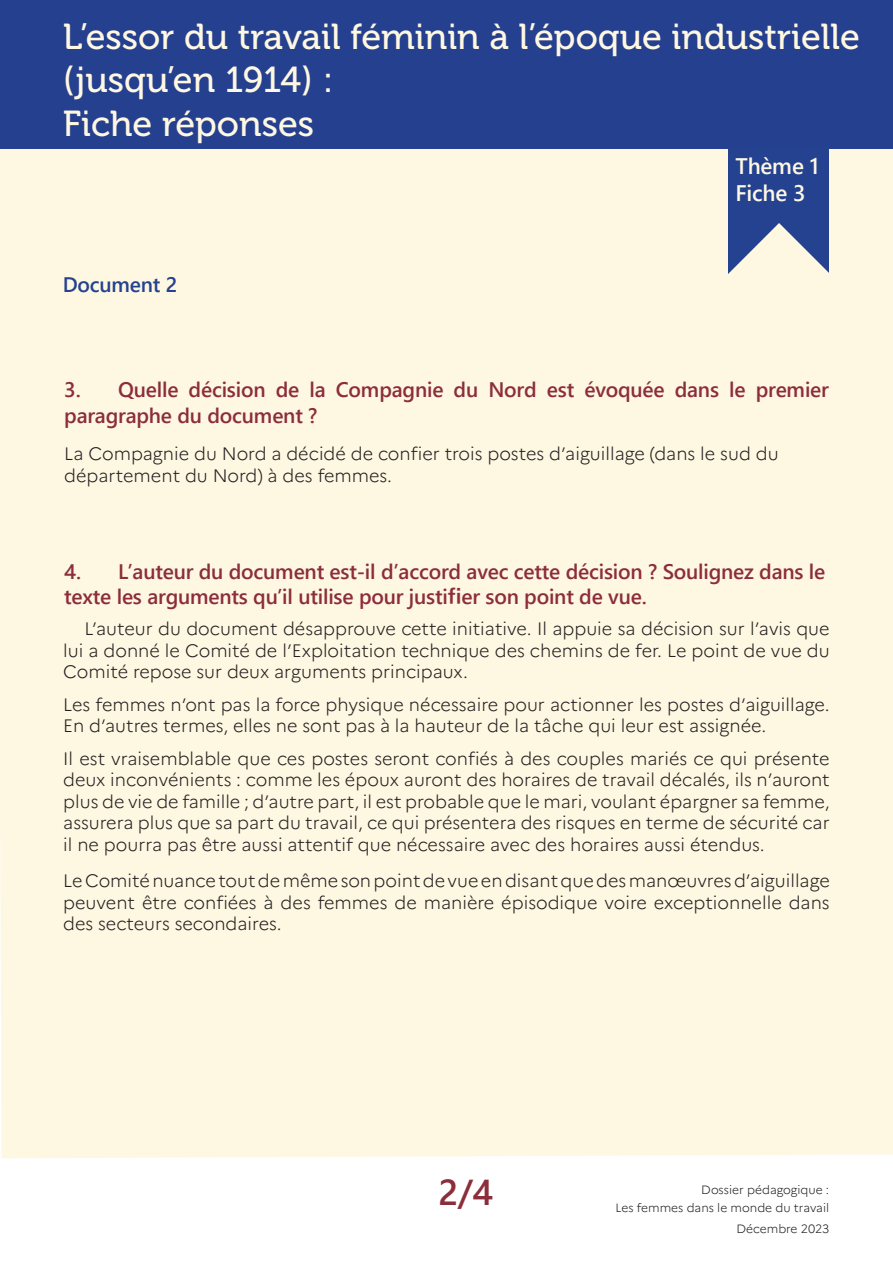
<style>
.page{position:relative;width:893px;height:1263px;background:#fff}
.page>*{position:absolute;margin:0;border:0;box-sizing:border-box;transform-origin:0 0}
.t1{font:700 45px "Yu Gothic UI";letter-spacing:-.01em;color:#fff}
.t2{font:36px/43.2px "Museo 500";color:#fef7e2}
.t3{font:700 36px "Yu Gothic UI";color:#8c2d3b}
.t4{font:700 22.5px/27px "Yu Gothic UI";letter-spacing:-.01em;color:#fef7e2}
.t5{font:700 21px/25.2px "Yu Gothic UI";letter-spacing:-.01em;color:#8c2d3b}
.t6{font:700 21px "Yu Gothic UI";letter-spacing:-.01em;color:#24428f}
.Style_de_paragraphe_1{font:300 18px/21.6px "Marianne";color:#231f20;text-align:justify}
.t7{font:300 12px/18px "Marianne";color:#231f20;text-align:right}
</style>
<div class="page">
<div style="left:0;top:149px;width:893px;height:1009px;background:#fef7e2"></div>
<div style="left:0;top:0;width:893px;height:149px;background:#25408f"></div>
<div style="left:729px;top:146px;width:100px;height:128px;background:#24428f"></div>
<svg style="left:710px;top:223px;width:136px;height:136px;background:#e0ded6"></svg>
<h2 class="t2" style="left:63px;top:16px;width:799px">L’essor du travail féminin à l’époque industrielle (jusqu’en 1914) :<br>Fiche réponses</h2>
<h1 class="t1" style="left:64px;top:75px;width:310px">Fiche questions</h1>
<p class="t6" style="left:63px;top:272px;width:116px">Document 2</p>
<p class="t4" style="left:735px;top:153px;width:85px">Thème 1<br>Fiche 3</p>
<p class="t5" style="left:64px;top:378px;width:766px">3. Quelle décision de la Compagnie du Nord est évoquée dans le premier paragraphe du document ?</p>
<p class="Style_de_paragraphe_1" style="left:64px;top:441px;width:716px">La Compagnie du Nord a décidé de confier trois postes d’aiguillage (dans le sud du</p>
<p class="Style_de_paragraphe_1" style="left:64px;top:463px;width:329px">département du Nord) à des femmes.</p>
<p class="t5" style="left:64px;top:559px;width:762px">4. L’auteur du document est-il d’accord avec cette décision ? Soulignez dans le texte les arguments qu’il utilise pour justifier son point de vue.</p>
<p class="Style_de_paragraphe_1" style="left:63px;top:616px;width:768px;text-indent:21px">L’auteur du document désapprouve cette initiative. Il appuie sa décision sur l’avis que lui a donné le Comité de l’Exploitation technique des chemins de fer. Le point de vue du Comité repose sur deux arguments principaux.</p>
<p class="Style_de_paragraphe_1" style="left:63px;top:692px;width:768px">Les femmes n’ont pas la force physique nécessaire pour actionner les postes d’aiguillage.<br>En d’autres termes, elles ne sont pas à la hauteur de la tâche qui leur est assignée.</p>
<p class="Style_de_paragraphe_1" style="left:63px;top:746px;width:768px">Il est vraisemblable que ces postes seront confiés à des couples mariés ce qui présente deux inconvénients : comme les époux auront des horaires de travail décalés, ils n’auront plus de vie de famille ; d’autre part, il est probable que le mari, voulant épargner sa femme, assurera plus que sa part du travail, ce qui présentera des risques en terme de sécurité car il ne pourra pas être aussi attentif que nécessaire avec des horaires aussi étendus.</p>
<p class="Style_de_paragraphe_1" style="left:63px;top:868px;width:768px">Le Comité nuance tout de même son point de vue en disant que des manœuvres d’aiguillage peuvent être confiées à des femmes de manière épisodique voire exceptionnelle dans des secteurs secondaires.</p>
<h2 class="t3" style="left:438px;top:1171px;width:56px">2/4</h2>
<p class="t7" style="left:615px;top:1179px;width:215px">Dossier pédagogique :<br>Les femmes dans le monde du travail</p>
<p class="t7" style="left:736px;top:1219px;width:94px">Décembre 2023</p>
</div>
